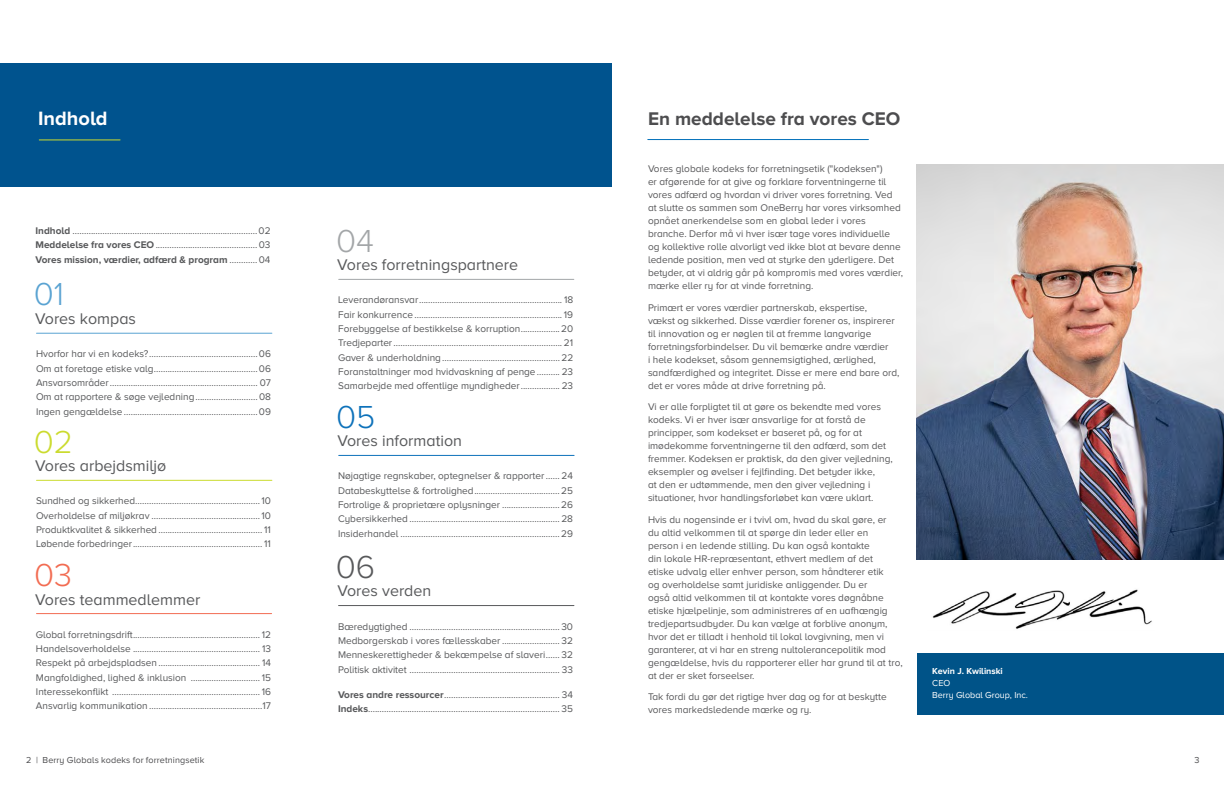
<style>
.page{position:relative;width:1224px;height:792px;background:#fff}
.page>*{position:absolute;margin:0;border:0;box-sizing:border-box;transform-origin:0 0}
.t1{font:300 33px "Proxima Nova A";color:#5aa3d2}
.t2{font:300 33px "Proxima Nova A";color:#a3a6a8}
.t3{font:300 33px "Proxima Nova A";color:#f26c52}
.t4{font:300 33px "Proxima Nova A";color:#cbdb2f}
.t5{font:300 33px "Proxima Nova A";color:#0e72ba}
.t6{font:300 33px "Proxima Nova A";color:#58595b}
.t7{font:700 20px "Proxima Nova A";color:#fff}
.t8{font:700 19px "Proxima Nova A";color:#4d4d4f}
.t9{font:16px "Proxima Nova A";color:#58595b}
.t10{font:10px/14.3px "Proxima Nova A";color:#58595b;text-align:justify}
.t11{font:10px/13px "Proxima Nova A";color:#59595b}
.t12{font:9px "Proxima Nova A";letter-spacing:.01em;color:#4d4d4f}
.t13{font:9px/12px "Proxima Nova A";color:#fff}
.t14{font:700 9px "Proxima Nova A";color:#fff}
.s1{font-weight:700}
</style>
<div class="page">
<div style="left:0;top:63px;width:611px;height:124px;background:#00538e"></div>
<hr style="left:36px;top:333px;width:236px;height:1px;background:#5aa3d2">
<hr style="left:339px;top:279px;width:235px;height:1px;background:#a3a6a8">
<hr style="left:36px;top:613px;width:236px;height:1px;background:#f26c52">
<hr style="left:36px;top:480px;width:236px;height:1px;background:#cbdb2f">
<hr style="left:339px;top:455px;width:235px;height:1px;background:#0e72ba">
<hr style="left:339px;top:605px;width:235px;height:1px;background:#58595b">
<hr style="left:39px;top:139px;width:81px;height:1px;background:#cbdb2f">
<hr style="left:648px;top:139px;width:220px;height:1px;background:#006fba">
<div style="left:917px;top:653px;width:307px;height:61px;background:#005388"></div>
<img style="left:917px;top:165px;width:307px;height:394px">
<img style="left:932px;top:589px;width:220px;height:40px">
<h2 class="t7" style="left:38px;top:107px;width:71px">Indhold</h2>
<p class="t10" style="left:36px;top:223px;width:237px"><span class="s1">Indhold</span> ................................................................................02<br><span class="s1">Meddelelse fra vores CEO</span> ............................................ 03<br><span class="s1">Vores mission, værdier, adfærd &amp; program</span> ............ 04</p>
<h1 class="t1" style="left:34px;top:276px;width:32px">01</h1>
<h3 class="t9" style="left:35px;top:310px;width:102px">Vores kompas</h3>
<p class="t10" style="left:36px;top:347px;width:237px">Hvorfor har vi en kodeks? ...............................................06<br>Om at foretage etiske valg .............................................06<br>Ansvarsområder ................................................................ 07<br>Om at rapportere &amp; søge vejledning ........................... 08<br>Ingen gengældelse ..........................................................09</p>
<h1 class="t4" style="left:34px;top:424px;width:41px">02</h1>
<h3 class="t9" style="left:35px;top:457px;width:133px">Vores arbejdsmiljø</h3>
<p class="t10" style="left:36px;top:494px;width:237px">Sundhed og sikkerhed ...................................................... 10<br>Overholdelse af miljøkrav ............................................... 10<br>Produktkvalitet &amp; sikkerhed ............................................. 11<br>Løbende forbedringer ........................................................ 11</p>
<h1 class="t3" style="left:34px;top:557px;width:40px">03</h1>
<h3 class="t9" style="left:35px;top:590px;width:167px">Vores teammedlemmer</h3>
<p class="t10" style="left:36px;top:627px;width:237px">Global forretningsdrift ....................................................... 12<br>Handelsoverholdelse ....................................................... 13<br>Respekt på arbejdspladsen ............................................ 14<br>Mangfoldighed, lighed &amp; inklusion .............................. 15<br>Interessekonflikt ................................................................ 16<br>Ansvarlig kommunikation .................................................17</p>
<h1 class="t2" style="left:336px;top:223px;width:39px">04</h1>
<h3 class="t9" style="left:337px;top:256px;width:182px">Vores forretningspartnere</h3>
<p class="t10" style="left:338px;top:293px;width:237px">Leverandøransvar .............................................................. 18<br>Fair konkurrence ................................................................ 19<br>Forebyggelse af bestikkelse &amp; korruption .................20<br>Tredjeparter ......................................................................... 21<br>Gaver &amp; underholdning ................................................... 22<br>Foranstaltninger mod hvidvaskning af penge .......... 23<br>Samarbejde med offentlige myndigheder ................. 23</p>
<h1 class="t5" style="left:336px;top:399px;width:41px">05</h1>
<h3 class="t9" style="left:338px;top:432px;width:126px">Vores information</h3>
<p class="t10" style="left:338px;top:469px;width:237px">Nøjagtige regnskaber, optegnelser &amp; rapporter ...... 24<br>Databeskyttelse &amp; fortrolighed ..................................... 25<br>Fortrolige &amp; proprietære oplysninger ......................... 26<br>Cybersikkerhed ................................................................. 28<br>Insiderhandel ..................................................................... 29</p>
<h1 class="t6" style="left:336px;top:549px;width:41px">06</h1>
<h3 class="t9" style="left:338px;top:582px;width:95px">Vores verden</h3>
<p class="t10" style="left:338px;top:619px;width:237px">Bæredygtighed ................................................................. 30<br>Medborgerskab i vores fællesskaber ......................... 32<br>Menneskerettigheder &amp; bekæmpelse af slaveri ...... 32<br>Politisk aktivitet ................................................................. 33</p>
<p class="t10" style="left:338px;top:687px;width:237px"><span class="s1">Vores andre ressourcer</span> .................................................. 34<br><span class="s1">Indeks</span>................................................................................... 35</p>
<h3 class="t8" style="left:648px;top:108px;width:254px">En meddelelse fra vores CEO</h3>
<p class="t11" style="left:648px;top:162px;width:257px">Vores globale kodeks for forretningsetik ("kodeksen")<br>er afgørende for at give og forklare forventningerne til vores adfærd og hvordan vi driver vores forretning. Ved at slutte os sammen som OneBerry har vores virksomhed opnået anerkendelse som en global leder i vores branche. Derfor må vi hver især tage vores individuelle og kollektive rolle alvorligt ved ikke blot at bevare denne ledende position, men ved at styrke den yderligere. Det betyder, at vi aldrig går på kompromis med vores værdier, mærke eller ry for at vinde forretning.</p>
<p class="t11" style="left:648px;top:301px;width:253px">Primært er vores værdier partnerskab, ekspertise,<br>vækst og sikkerhed. Disse værdier forener os, inspirerer til innovation og er nøglen til at fremme langvarige forretningsforbindelser. Du vil bemærke andre værdier<br>i hele kodekset, såsom gennemsigtighed, ærlighed, sandfærdighed og integritet. Disse er mere end bare ord, det er vores måde at drive forretning på.</p>
<p class="t11" style="left:648px;top:400px;width:246px">Vi er alle forpligtet til at gøre os bekendte med vores kodeks. Vi er hver især ansvarlige for at forstå de principper, som kodekset er baseret på, og for at imødekomme forventningerne til den adfærd, som det fremmer. Kodeksen er praktisk, da den giver vejledning, eksempler og øvelser i fejlfinding. Det betyder ikke,<br>at den er udtømmende, men den giver vejledning i situationer, hvor handlingsforløbet kan være uklart.</p>
<p class="t11" style="left:648px;top:513px;width:256px">Hvis du nogensinde er i tvivl om, hvad du skal gøre, er<br>du altid velkommen til at spørge din leder eller en<br>person i en ledende stilling. Du kan også kontakte<br>din lokale HR-repræsentant, ethvert medlem af det<br>etiske udvalg eller enhver person, som håndterer etik<br>og overholdelse samt juridiske anliggender. Du er<br>også altid velkommen til at kontakte vores døgnåbne etiske hjælpelinje, som administreres af en uafhængig tredjepartsudbyder. Du kan vælge at forblive anonym, hvor det er tilladt i henhold til lokal lovgivning, men vi garanterer, at vi har en streng nultolerancepolitik mod gengældelse, hvis du rapporterer eller har grund til at tro, at der er sket forseelser.</p>
<p class="t11" style="left:648px;top:690px;width:240px">Tak fordi du gør det rigtige hver dag og for at beskytte vores markedsledende mærke og ry.</p>
<p class="t14" style="left:932px;top:666px;width:72px">Kevin J. Kwilinski</p>
<p class="t13" style="left:932px;top:677px;width:97px">CEO<br>Berry Global Group, Inc.</p>
<p class="t12" style="left:26px;top:755px;width:180px">2 | Berry Globals kodeks for forretningsetik</p>
<p class="t12" style="left:1195px;top:755px;width:7px">3</p>
</div>
